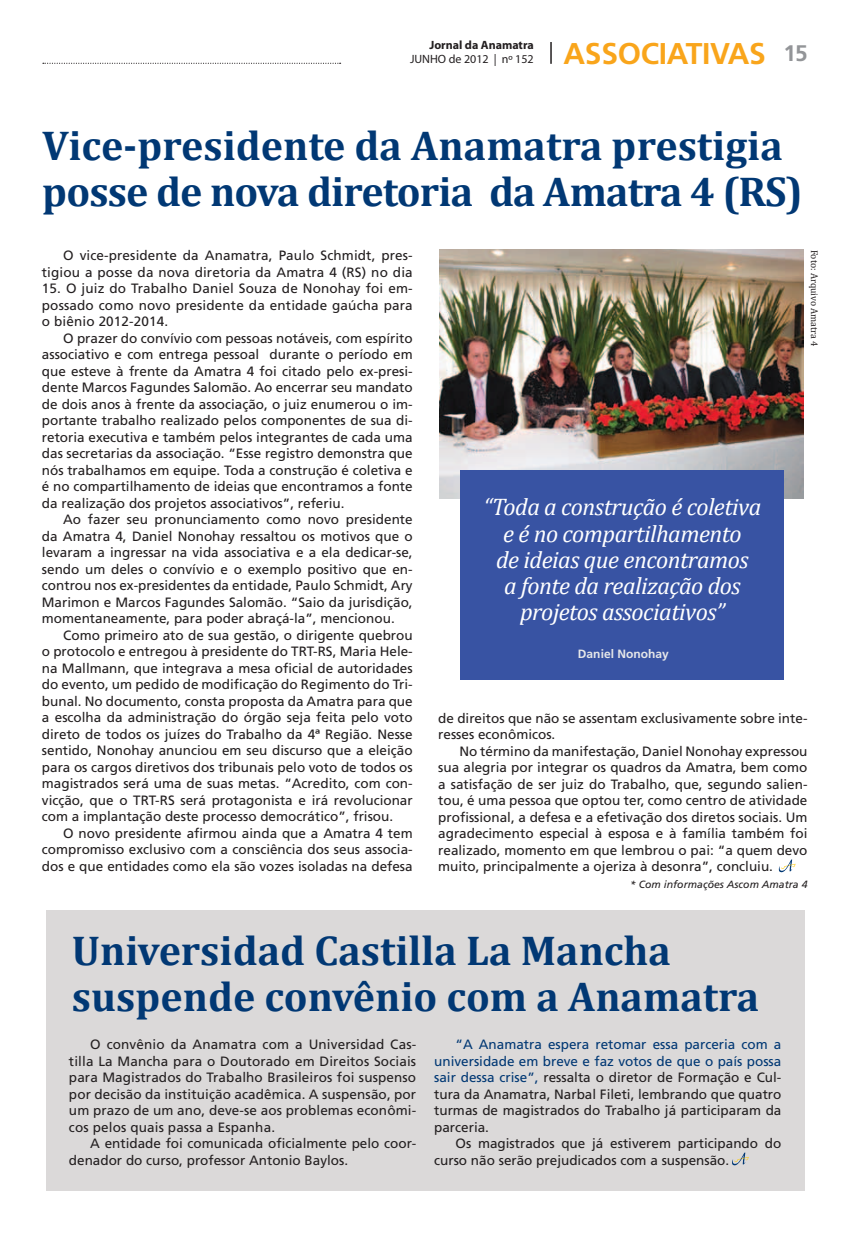
<style>
.page{position:relative;width:851px;height:1234px;background:#fff}
.page>*{position:absolute;margin:0;border:0;box-sizing:border-box;transform-origin:0 0}
.t1{font:700 41.85px/45.9px "Cambria";color:#013874}
.t2{font:700 30px "Frutiger";letter-spacing:-.01em;color:#f9a51b}
.t3{font:italic 24px/26.2px "Cambria";letter-spacing:-.02em;color:#fff;text-align:center}
.t4{font:13.5px/16.5px "Frutiger";color:#231f20;text-align:justify}
.t5{font:12px "Myriad Pro";color:#231f20}
.t6{font:700 12px "Myriad Pro";color:#231f20}
.t7{font:700 12px "Frutiger";color:#e6e7e9}
.t8{font:italic 10.5px "Frutiger";color:#231f20}
.t9{font:9.75px "Cambria";letter-spacing:-.005em;color:#231f20}
.s1{font-size:22.5px;color:#939598}
.s2{color:#013874}
</style>
<div class="page">
<svg style="left:43px;top:63px;width:297px;height:1px"></svg>
<svg style="left:550px;top:42px;width:1px;height:22px"></svg>
<div style="left:46px;top:910px;width:758px;height:280px;background:#dbd9d9"></div>
<svg style="left:778px;top:859px;width:17px;height:13px"></svg>
<img style="left:439px;top:249px;width:364px;height:249px">
<svg style="left:732px;top:1152px;width:16px;height:13px"></svg>
<div style="left:460px;top:470px;width:324px;height:209px;background:#3853a3"></div>
<p class="t6" style="left:429px;top:37px;width:106px">Jornal da Anamatra</p>
<p class="t5" style="left:410px;top:52px;width:125px">JUNHO de 2012 | nº 152</p>
<h2 class="t2" style="left:563px;top:36px;width:246px">ASSOCIATIVAS <span class="s1">15</span></h2>
<h1 class="t1" style="left:42px;top:122px;width:762px">Vice-presidente da Anamatra prestigia posse de nova diretoria da Amatra 4 (RS)</h1>
<p class="t4" style="left:42px;top:247px;width:372px;text-align:right">O vice-presidente da Anamatra, Paulo Schmidt, pres&shy;tigiou a posse da nova diretoria da Amatra 4 (RS) no dia</p>
<p class="t4" style="left:42px;top:280px;width:372px">15. O juiz do Trabalho Daniel Souza de Nonohay foi em&shy;possado como novo presidente da entidade gaúcha para o biênio 2012-2014.</p>
<p class="t4" style="left:42px;top:329px;width:372px;text-indent:21px">O prazer do convívio com pessoas notáveis, com espírito associativo e com entrega pessoal durante o período em que esteve à frente da Amatra 4 foi citado pelo ex-presi&shy;dente Marcos Fagundes Salomão. Ao encerrar seu mandato de dois anos à frente da associação, o juiz enumerou o im&shy;portante trabalho realizado pelos componentes de sua di&shy;retoria executiva e também pelos integrantes de cada uma das secretarias da associação. “Esse registro demonstra que nós trabalhamos em equipe. Toda a construção é coletiva e é no compartilhamento de ideias que encontramos a fonte da realização dos projetos associativos”, referiu.</p>
<p class="t4" style="left:42px;top:511px;width:372px;text-indent:21px">Ao fazer seu pronunciamento como novo presidente da Amatra 4, Daniel Nonohay ressaltou os motivos que o levaram a ingressar na vida associativa e a ela dedicar-se, sendo um deles o convívio e o exemplo positivo que en&shy;controu nos ex-presidentes da entidade, Paulo Schmidt, Ary Marimon e Marcos Fagundes Salomão. “Saio da jurisdição, momentaneamente, para poder abraçá-la”, mencionou.</p>
<p class="t4" style="left:42px;top:626px;width:372px;text-indent:21px">Como primeiro ato de sua gestão, o dirigente quebrou o protocolo e entregou à presidente do TRT-RS, Maria Hele&shy;na Mallmann, que integrava a mesa oficial de autoridades do evento, um pedido de modificação do Regimento do Tri&shy;bunal. No documento, consta proposta da Amatra para que a escolha da administração do órgão seja feita pelo voto direto de todos os juízes do Trabalho da 4ª Região. Nesse sentido, Nonohay anunciou em seu discurso que a eleição para os cargos diretivos dos tribunais pelo voto de todos os magistrados será uma de suas metas. “Acredito, com con&shy;vicção, que o TRT-RS será protagonista e irá revolucionar com a implantação deste processo democrático”, frisou.</p>
<p class="t4" style="left:42px;top:824px;width:372px;text-indent:21px">O novo presidente afirmou ainda que a Amatra 4 tem compromisso exclusivo com a consciência dos seus associa&shy;dos e que entidades como ela são vozes isoladas na defesa</p>
<p class="t9" style="left:820px;top:249px;width:98px;rotate:90deg">Foto: Arquivo Amatra 4</p>
<h3 class="t3" style="left:483px;top:492px;width:279px">“Toda a construção é coletiva e é no compartilhamento<br>de ideias que encontramos<br>a fonte da realização dos projetos associativos”</h3>
<p class="t7" style="left:578px;top:646px;width:92px">Daniel Nonohay</p>
<p class="t4" style="left:438px;top:709px;width:370px">de direitos que não se assentam exclusivamente sobre inte&shy;resses econômicos.</p>
<p class="t4" style="left:438px;top:742px;width:371px;text-indent:21px">No término da manifestação, Daniel Nonohay expressou sua alegria por integrar os quadros da Amatra, bem como a satisfação de ser juiz do Trabalho, que, segundo salien&shy;tou, é uma pessoa que optou ter, como centro de atividade profissional, a defesa e a efetivação dos diretos sociais. Um agradecimento especial à esposa e à família também foi realizado, momento em que lembrou o pai: “a quem devo muito, principalmente a ojeriza à desonra”, concluiu.</p>
<p class="t8" style="left:630px;top:878px;width:179px">* Com informações Ascom Amatra 4</p>
<h1 class="t1" style="left:72px;top:926px;width:688px">Universidad Castilla La Mancha suspende convênio com a Anamatra</h1>
<p class="t4" style="left:69px;top:1036px;width:349px;text-indent:21px">O convênio da Anamatra com a Universidad Cas&shy;tilla La Mancha para o Doutorado em Direitos Sociais para Magistrados do Trabalho Brasileiros foi suspenso por decisão da instituição acadêmica. A suspensão, por um prazo de um ano, deve-se aos problemas econômi&shy;cos pelos quais passa a Espanha.</p>
<p class="t4" style="left:69px;top:1135px;width:349px;text-indent:21px">A entidade foi comunicada oficialmente pelo coor&shy;denador do curso, professor Antonio Baylos.</p>
<p class="t4" style="left:434px;top:1036px;width:349px;text-indent:21px"><span class="s2">“A Anamatra espera retomar essa parceria com a universidade em breve e faz votos de que o país possa sair dessa crise”,</span> ressalta o diretor de Formação e Cul&shy;tura da Anamatra, Narbal Fileti, lembrando que quatro turmas de magistrados do Trabalho já participaram da parceria.</p>
<p class="t4" style="left:434px;top:1134px;width:348px;text-indent:21px">Os magistrados que já estiverem participando do curso não serão prejudicados com a suspensão.</p>
</div>
